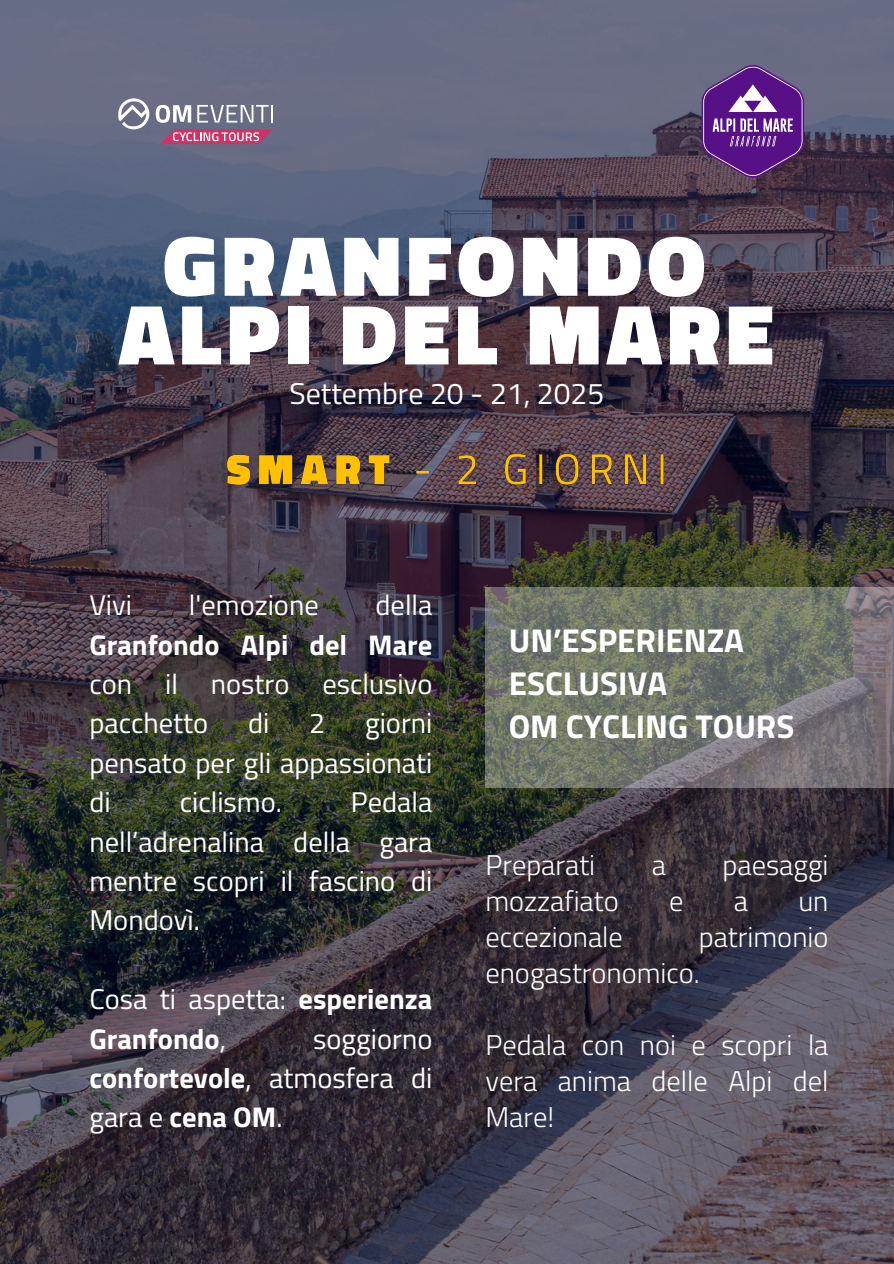
<style>
.page{position:relative;width:894px;height:1264px;background:#fff}
.page>*{position:absolute;margin:0;border:0;box-sizing:border-box;transform-origin:0 0}
.t1{font:900 86.4px/68.7px "Titillium Web";letter-spacing:.065em;color:#fff;text-align:center}
.t2{font:700 33px/42.8px "Titillium Web";color:#fff}
.t3{font:30px "Titillium Web";color:#fff}
.t4{font:28.5px/39.3px "Titillium Web";color:#fff;text-align:justify}
.t5{font:300 28.5px/36px "Titillium Web";color:#fff}
.t6{font:700 28.5px/39.3px "Titillium Web";color:#fff}
.s1{font-weight:700}
.s2{font-weight:400}
</style>
<div class="page">
<img style="left:0;top:0;width:892px;height:1263px">
<svg style="left:156px;top:105px;width:35px;height:18px"></svg>
<svg style="left:197px;top:105px;width:76px;height:17px"></svg>
<svg style="left:118px;top:98px;width:31px;height:31px"></svg>
<svg style="left:160px;top:129px;width:113px;height:15px;background:#c55d84"></svg>
<svg style="left:485px;top:587px;width:408px;height:201px;background:#74766e"></svg>
<svg style="left:701px;top:65px;width:102px;height:113px;background:#6f3f8f"></svg>
<img style="left:220px;top:437px;width:455px;height:64px">
<p class="t1" style="left:119px;top:229px;width:656px">GRANFONDO<br>ALPI DEL MARE</p>
<p class="t3" style="left:289px;top:370px;width:316px">Settembre 20 - 21, 2025</p>
<h4 class="t4" style="left:89px;top:585px;width:44px">Vivi</h4>
<h4 class="t4" style="left:189px;top:585px;width:131px">l'emozione</h4>
<h4 class="t4" style="left:89px;top:585px;width:344px;text-indent:286px">della <span class="s1">Granfondo Alpi del Mare </span>con il nostro esclusivo pacchetto</h4>
<h4 class="t4" style="left:248px;top:703px;width:23px">di</h4>
<h4 class="t4" style="left:309px;top:703px;width:17px">2</h4>
<h4 class="t4" style="left:89px;top:703px;width:344px;text-indent:275px">giorni pensato per gli appassionati di</h4>
<h4 class="t4" style="left:89px;top:782px;width:344px;text-indent:261px">Pedala nell’adrenalina della gara mentre scopri il fascino di Mondovì.</h4>
<h4 class="t4" style="left:180px;top:782px;width:104px">ciclismo.</h4>
<p class="t6" style="left:89px;top:978px;width:344px"><span class="s2">Cosa ti aspetta:</span> esperienza<br>Granfondo<span class="s2">,</span></p>
<p class="t4" style="left:89px;top:1018px;width:344px;text-indent:224px">soggiorno <span class="s1">confortevole</span>, atmosfera di gara e <span class="s1">cena OM</span>.</p>
<p class="t2" style="left:508px;top:618px;width:287px">UN’ESPERIENZA<br>ESCLUSIVA<br>OM CYCLING TOURS</p>
<p class="t5" style="left:485px;top:846px;width:111px">Preparati</p>
<p class="t5" style="left:651px;top:846px;width:16px">a</p>
<p class="t5" style="left:722px;top:846px;width:107px">paesaggi</p>
<p class="t5" style="left:485px;top:882px;width:135px">mozzafiato</p>
<p class="t5" style="left:669px;top:882px;width:16px">e</p>
<p class="t5" style="left:733px;top:882px;width:16px">a</p>
<p class="t5" style="left:798px;top:882px;width:32px">un</p>
<p class="t5" style="left:485px;top:918px;width:139px">eccezionale</p>
<p class="t5" style="left:485px;top:918px;width:344px;text-indent:213px">patrimonio enogastronomico.</p>
<h1 class="t5" style="left:485px;top:1026px;width:344px;text-align:justify">Pedala con noi e scopri la vera anima delle Alpi del Mare!</h1>
</div>
